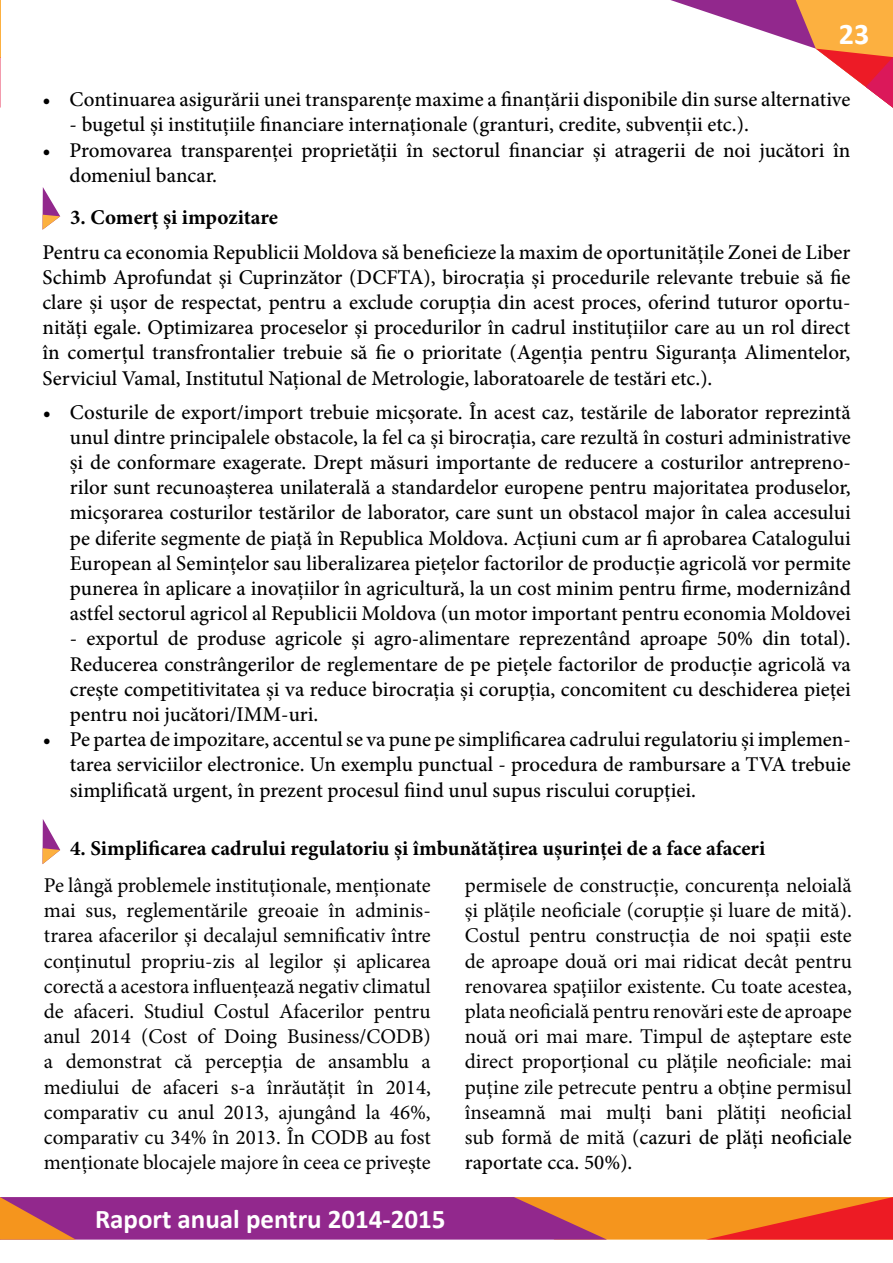
<style>
.page{position:relative;width:893px;height:1263px;background:#fff}
.page>*{position:absolute;margin:0;border:0;box-sizing:border-box;transform-origin:0 0}
.t1{font:700 30px "Calibri";color:#fff}
.t2{font:700 27px "Calibri";color:#fff}
.t3{font:500 21px/25.2px "Minion Pro";color:#000;text-align:justify}
.t4{font:21px/25.2px "Minion Pro";letter-spacing:-.005em;color:#000;text-align:justify}
.t5{font:700 21px "Minion Pro";color:#000}
.s1{font-weight:500}
</style>
<div class="page">
<svg style="left:670px;top:0;width:223px;height:108px"></svg>
<svg style="left:0;top:1197px;width:893px;height:42px;background:#ba485f"></svg>
<svg style="left:43px;top:819px;width:17px;height:45px"></svg>
<svg style="left:43px;top:187px;width:17px;height:43px"></svg>
<h1 class="t1" style="left:839px;top:14px;width:32px">23</h1>
<p class="t3" style="left:43px;top:87px;width:809px">• Continuarea asigurării unei transparențe maxime a finanțării disponibile din surse alternative</p>
<p class="t3" style="left:70px;top:112px;width:681px">- bugetul și instituțiile financiare internaționale (granturi, credite, subvenții etc.).</p>
<p class="t3" style="left:70px;top:137px;width:782px;text-indent:-27px">• Promovarea transparenței proprietății în sectorul financiar și atragerii de noi jucători în domeniul bancar.</p>
<p class="t5" style="left:70px;top:202px;width:209px">3. Comerț și impozitare</p>
<p class="t3" style="left:43px;top:239px;width:809px">Pentru ca economia Republicii Moldova să beneficieze la maxim de oportunitățile Zonei de Liber Schimb Aprofundat şi Cuprinzător (DCFTA), birocrația și procedurile relevante trebuie să fie clare și ușor de respectat, pentru a exclude corupția din acest proces, oferind tuturor oportu&shy;nități egale. Optimizarea proceselor și procedurilor în cadrul instituțiilor care au un rol direct în comerțul transfrontalier trebuie să fie o prioritate (Agenția pentru Siguranța Alimentelor, Serviciul Vamal, Institutul Național de Metrologie, laboratoarele de testări etc.).</p>
<p class="t3" style="left:70px;top:399px;width:782px;text-indent:-27px">• Costurile de export/import trebuie micșorate. În acest caz, testările de laborator reprezintă unul dintre principalele obstacole, la fel ca și birocrația, care rezultă în costuri administrative și de conformare exagerate. Drept măsuri importante de reducere a costurilor antrepreno&shy;rilor sunt recunoașterea unilaterală a standardelor europene pentru majoritatea produselor, micșorarea costurilor testărilor de laborator, care sunt un obstacol major în calea accesului pe diferite segmente de piață în Republica Moldova. Acțiuni cum ar fi aprobarea Catalogului European al Semințelor sau liberalizarea piețelor factorilor de producție agricolă vor permite punerea în aplicare a inovațiilor în agricultură, la un cost minim pentru firme, modernizând astfel sectorul agricol al Republicii Moldova (un motor important pentru economia Moldovei</p>
<p class="t3" style="left:70px;top:626px;width:782px">- exportul de produse agricole și agro-alimentare reprezentând aproape 50% din total).<br>Reducerea constrângerilor de reglementare de pe piețele factorilor de producție agricolă va crește competitivitatea și va reduce birocrația și corupția, concomitent cu deschiderea pieței pentru noi jucători/IMM-uri.</p>
<p class="t3" style="left:70px;top:727px;width:782px;text-indent:-27px">• Pe partea de impozitare, accentul se va pune pe simplificarea cadrului regulatoriu și implemen&shy;tarea serviciilor electronice. Un exemplu punctual - procedura de rambursare a TVA trebuie simplificată urgent, în prezent procesul fiind unul supus riscului corupției.</p>
<p class="t5" style="left:70px;top:833px;width:697px">4. Simplificarea cadrului regulatoriu și îmbunătățirea ușurinței de a face afaceri</p>
<p class="t4" style="left:44px;top:873px;width:388px">Pe lângă problemele instituționale, menționate mai sus, reglementările greoaie în adminis&shy;trarea afacerilor și decalajul semnificativ între conținutul propriu-zis al legilor și aplicarea corectă a acestora influențează negativ climatul de afaceri. Studiul Costul Afacerilor pentru anul 2014 (Cost of Doing Business/CODB) a demonstrat că percepția de ansamblu a mediului de afaceri s-a înrăutățit în 2014, comparativ cu anul 2013, ajungând la 46%, comparativ cu 34% în 2013. În CODB au fost menționate blocajele majore în ceea ce privește</p>
<p class="t4" style="left:465px;top:873px;width:388px">permisele de construcție, concurența neloială și plățile neoficiale (corupție și luare de mită).<br>Costul pentru construcția de noi spații este de aproape două ori mai ridicat decât pentru renovarea spațiilor existente. Cu toate acestea, plata neoficială pentru renovări este de aproape nouă ori mai mare. Timpul de așteptare este direct proporțional cu plățile neoficiale: mai puține zile petrecute pentru a obține permisul înseamnă mai mulți bani plătiți neoficial sub formă de mită (<span class="s1">cazuri de plăți neoficiale raportate cca. 50%).</span></p>
<p class="t2" style="left:95px;top:1202px;width:352px">Raport anual pentru 2014-2015</p>
</div>
